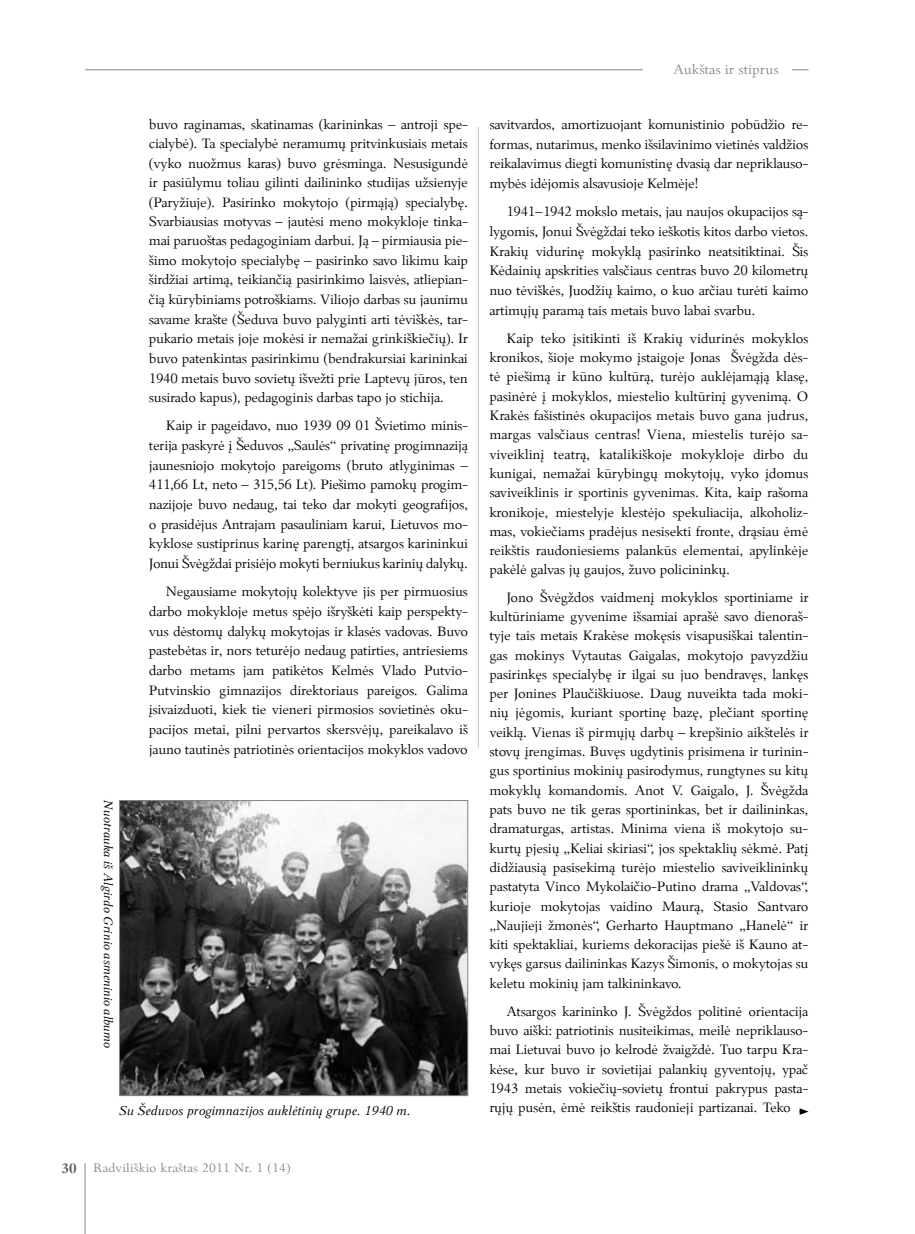
<style>
.page{position:relative;width:915px;height:1234px;background:#fff}
.page>*{position:absolute;margin:0;border:0;box-sizing:border-box;transform-origin:0 0}
.t1{font:15px/19.6px "Palemonas";letter-spacing:-.025em;color:#000;text-align:justify}
.t2{font:15px "Palemonas";color:#868686}
.t3{font:italic 14.25px "Palemonas";color:#000}
.t4{font:italic 13.5px "Palemonas";color:#000}
.t5{font:13.5px "Palemonas";letter-spacing:.015em;color:#868686}
.s1{font-weight:700;font-size:15px;color:#585857}
</style>
<div class="page">
<hr style="left:85px;top:69px;width:723px;height:1px;background:#868686">
<hr style="left:85px;top:1162px;width:1px;height:71px;background:#868686">
<svg style="left:799px;top:1108px;width:9px;height:6px"></svg>
<hr style="left:478px;top:127px;width:1px;height:620px;background:#c5c5c5">
<div style="left:642px;top:64px;width:149px;height:11px;background:#fff"></div>
<img style="left:121px;top:802px;width:345px;height:291px">
<div style="left:119px;top:800px;width:349px;height:295px;border:1px solid #868686"></div>
<p class="t4" style="left:117px;top:800px;width:249px;rotate:90deg">Nuotrauka iš Algirdo Grinio asmeninio albumo</p>
<p class="t1" style="left:149px;top:114px;width:320px">buvo raginamas, skatinamas (karininkas – antroji spe&shy;cialybė). Ta specialybė neramumų pritvinkusiais metais (vyko nuožmus karas) buvo grėsminga. Nesusigundė ir pasiūlymu toliau gilinti dailininko studijas užsienyje (Paryžiuje). Pasirinko mokytojo (pirmąją) specialybę.<br>Svarbiausias motyvas – jautėsi meno mokykloje tinka&shy;mai paruoštas pedagoginiam darbui. Ją – pirmiausia pie&shy;šimo mokytojo specialybę – pasirinko savo likimu kaip širdžiai artimą, teikiančią pasirinkimo laisvės, atliepian&shy;čią kūrybiniams potroškiams. Viliojo darbas su jaunimu savame krašte (Šeduva buvo palyginti arti tėviškės, tar&shy;pukario metais joje mokėsi ir nemažai grinkiškiečių). Ir buvo patenkintas pasirinkimu (bendrakursiai karininkai 1940 metais buvo sovietų išvežti prie Laptevų jūros, ten susirado kapus), pedagoginis darbas tapo jo stichija.</p>
<p class="t1" style="left:149px;top:415px;width:321px;text-indent:17px">Kaip ir pageidavo, nuo 1939 09 01 Švietimo minis&shy;terija paskyrė į Šeduvos „Saulės“ privatinę progimnaziją jaunesniojo mokytojo pareigoms (bruto atlyginimas – 411,66 Lt, neto – 315,56 Lt). Piešimo pamokų progim&shy;nazijoje buvo nedaug, tai teko dar mokyti geografijos, o prasidėjus Antrajam pasauliniam karui, Lietuvos mo&shy;kyklose sustiprinus karinę parengtį, atsargos karininkui Jonui Švėgždai prisiėjo mokyti berniukus karinių dalykų.</p>
<p class="t1" style="left:149px;top:581px;width:320px;text-indent:17px">Negausiame mokytojų kolektyve jis per pirmuosius darbo mokykloje metus spėjo išryškėti kaip perspekty&shy;vus dėstomų dalykų mokytojas ir klasės vadovas. Buvo pastebėtas ir, nors teturėjo nedaug patirties, antriesiems darbo metams jam patikėtos Kelmės Vlado Putvio-Putvinskio gimnazijos direktoriaus pareigos. Galima įsivaizduoti, kiek tie vieneri pirmosios sovietinės oku&shy;pacijos metai, pilni pervartos skersvėjų, pareikalavo iš jauno tautinės patriotinės orientacijos mokyklos vadovo</p>
<p class="t3" style="left:119px;top:1100px;width:293px">Su Šeduvos progimnazijos auklėtinių grupe. 1940 m.</p>
<p class="t5" style="left:61px;top:1158px;width:230px"><span class="s1">30</span> Radviliškio kraštas 2011 Nr. 1 (14)</p>
<p class="t2" style="left:673px;top:60px;width:107px">Aukštas ir stiprus</p>
<p class="t1" style="left:489px;top:114px;width:320px">savitvardos, amortizuojant komunistinio pobūdžio re&shy;formas, nutarimus, menko išsilavinimo vietinės valdžios reikalavimus diegti komunistinę dvasią dar nepriklauso&shy;mybės idėjomis alsavusioje Kelmėje!</p>
<p class="t1" style="left:489px;top:201px;width:320px;text-indent:17px">1941–1942 mokslo metais, jau naujos okupacijos są&shy;lygomis, Jonui Švėgždai teko ieškotis kitos darbo vietos.<br>Krakių vidurinę mokyklą pasirinko neatsitiktinai. Šis Kėdainių apskrities valsčiaus centras buvo 20 kilometrų nuo tėviškės, Juodžių kaimo, o kuo arčiau turėti kaimo artimųjų paramą tais metais buvo labai svarbu.</p>
<p class="t1" style="left:489px;top:328px;width:320px;text-indent:17px">Kaip teko įsitikinti iš Krakių vidurinės mokyklos kronikos, šioje mokymo įstaigoje Jonas Švėgžda dės&shy;tė piešimą ir kūno kultūrą, turėjo auklėjamąją klasę, pasinėrė į mokyklos, miestelio kultūrinį gyvenimą. O Krakės fašistinės okupacijos metais buvo gana judrus, margas valsčiaus centras! Viena, miestelis turėjo sa&shy;viveiklinį teatrą, katalikiškoje mokykloje dirbo du kunigai, nemažai kūrybingų mokytojų, vyko įdomus saviveiklinis ir sportinis gyvenimas. Kita, kaip rašoma kronikoje, miestelyje klestėjo spekuliacija, alkoholiz&shy;mas, vokiečiams pradėjus nesisekti fronte, drąsiau ėmė reikštis raudoniesiems palankūs elementai, apylinkėje pakėlė galvas jų gaujos, žuvo policininkų.</p>
<p class="t1" style="left:489px;top:587px;width:320px;line-height:19.2px;text-indent:17px">Jono Švėgždos vaidmenį mokyklos sportiniame ir kultūriniame gyvenime išsamiai aprašė savo dienoraš&shy;tyje tais metais Krakėse mokęsis visapusiškai talentin&shy;gas mokinys Vytautas Gaigalas, mokytojo pavyzdžiu pasirinkęs specialybę ir ilgai su juo bendravęs, lankęs per Jonines Plaučiškiuose. Daug nuveikta tada moki&shy;nių jėgomis, kuriant sportinę bazę, plečiant sportinę veiklą. Vienas iš pirmųjų darbų – krepšinio aikštelės ir stovų įrengimas. Buvęs ugdytinis prisimena ir turinin&shy;gus sportinius mokinių pasirodymus, rungtynes su kitų mokyklų komandomis. Anot V. Gaigalo, J. Švėgžda pats buvo ne tik geras sportininkas, bet ir dailininkas, dramaturgas, artistas. Minima viena iš mokytojo su&shy;kurtų pjesių „Keliai skiriasi“, jos spektaklių sėkmė. Patį didžiausią pasisekimą turėjo miestelio saviveiklininkų pastatyta Vinco Mykolaičio-Putino drama „Valdovas“, kurioje mokytojas vaidino Maurą, Stasio Santvaro „Naujieji žmonės“, Gerharto Hauptmano „Hanelė“ ir kiti spektakliai, kuriems dekoracijas piešė iš Kauno at&shy;vykęs garsus dailininkas Kazys Šimonis, o mokytojas su keletu mokinių jam talkininkavo.</p>
<p class="t1" style="left:489px;top:1000px;width:320px;text-indent:17px">Atsargos karininko J. Švėgždos politinė orientacija buvo aiški: patriotinis nusiteikimas, meilė nepriklauso&shy;mai Lietuvai buvo jo kelrodė žvaigždė. Tuo tarpu Kra&shy;kėse, kur buvo ir sovietijai palankių gyventojų, ypač 1943 metais vokiečių-sovietų frontui pakrypus pasta&shy;rųjų pusėn, ėmė reikštis raudonieji partizanai. Teko</p>
</div>
